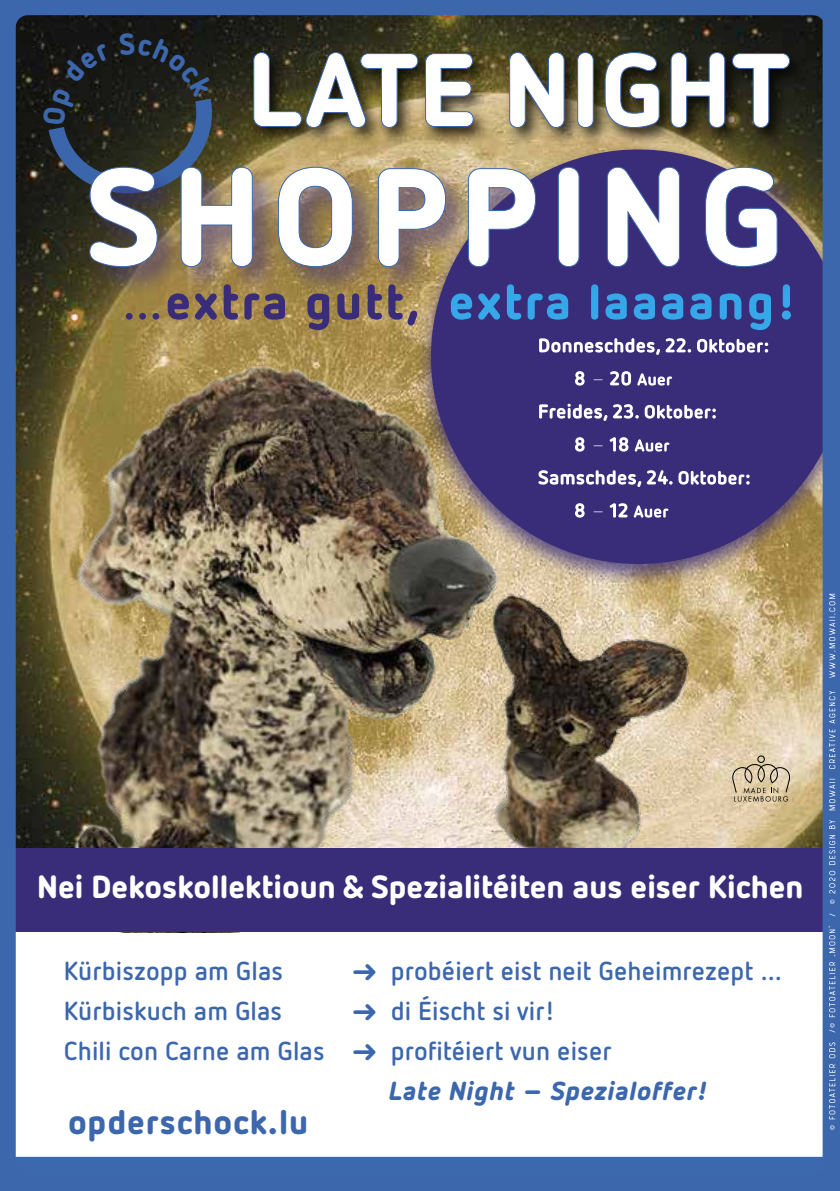
<style>
.page{position:relative;width:840px;height:1191px;background:#fff}
.page>*{position:absolute;margin:0;border:0;box-sizing:border-box;transform-origin:0 0}
.t1{font:900 34px "Netto OT";letter-spacing:.025em;color:#3c67ad}
.t2{font:900 32px "Netto OT";color:#fff}
.t3{font:700 26px "Netto OT";letter-spacing:.005em;color:#3c67ad}
.t4{font:italic 900 26px "Netto OT";letter-spacing:.025em;color:#3c67ad}
.s1{font-weight:900}
</style>
<div class="page">
<img style="left:0;top:0;width:839px;height:1191px">
<svg style="left:828px;top:594px;width:7px;height:535px;background:#5d80ba"></svg>
<svg style="left:731px;top:755px;width:58px;height:46px;background:#c7b699"></svg>
<svg style="left:43px;top:33px;width:176px;height:167px;background:#333737"></svg>
<p class="t2" style="left:37px;top:866px;width:767px">Nei Dekoskollektioun &amp; Spezialitéiten aus eiser Kichen</p>
<p class="t3" style="left:64px;top:954px;width:221px">Kürbiszopp am Glas</p>
<p class="t3" style="left:352px;top:954px;width:431px"><span class="s1">▻</span> probéiert eist neit Geheimrezept …</p>
<p class="t3" style="left:64px;top:994px;width:220px">Kürbiskuch am Glas</p>
<p class="t3" style="left:352px;top:994px;width:204px"><span class="s1">▻</span> di Éischt si vir!</p>
<p class="t3" style="left:64px;top:1034px;width:549px">Chili con Carne am Glas <span class="s1">▻</span> profitéiert vun eiser</p>
<p class="t4" style="left:388px;top:1074px;width:320px">Late Night – Spezialoffer!</p>
<h1 class="t1" style="left:68px;top:1100px;width:241px">opderschock.lu</h1>
</div>
